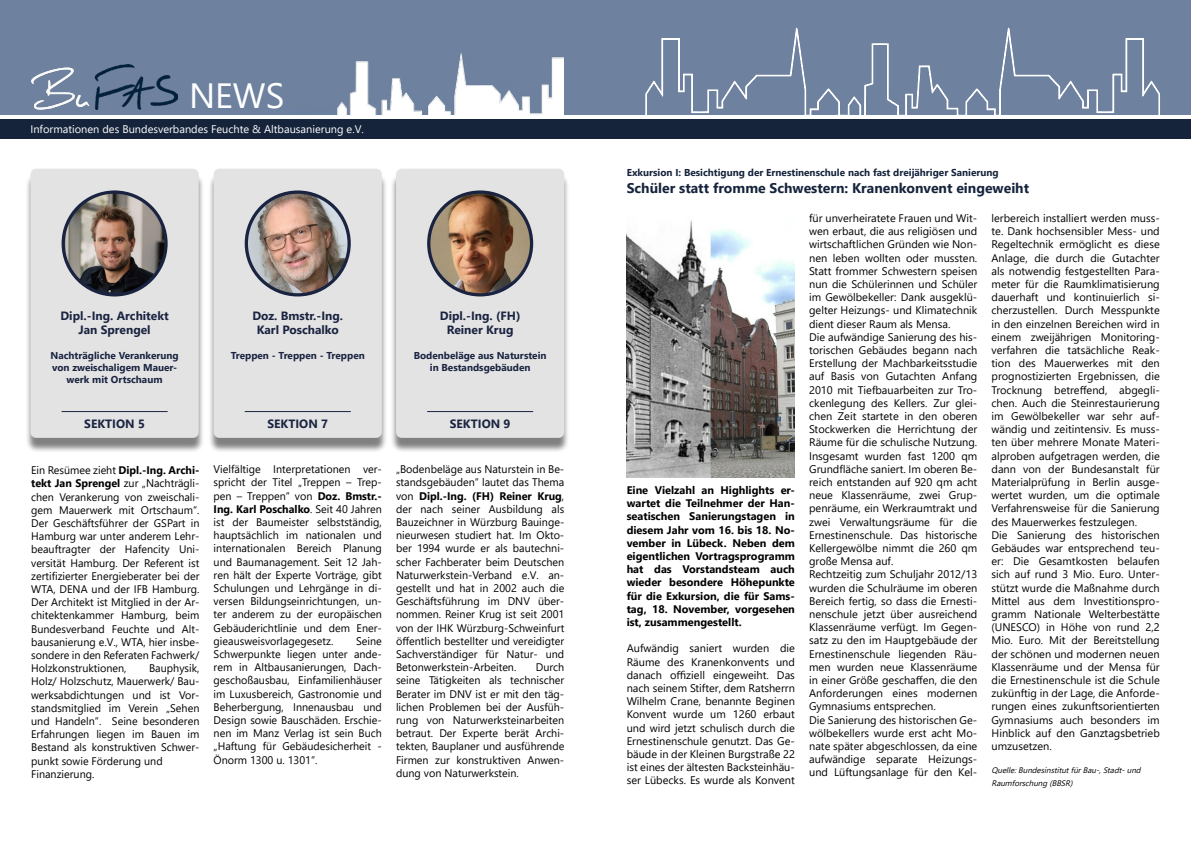
<style>
.page{position:relative;width:1191px;height:842px;background:#fff}
.page>*{position:absolute;margin:0;border:0;box-sizing:border-box;transform-origin:0 0}
.t1{font:35px "Segoe UI";color:#fff}
.t2{font:700 14px "Segoe UI";color:#15233b}
.t3{font:700 12px/14.4px "Segoe UI";color:#1a2441;text-align:center}
.t4{font:11px/13.2px "Segoe UI";color:#000;text-align:justify}
.t5{font:700 11px/13.2px "Segoe UI";color:#000;text-align:justify}
.t6{font:11px "Segoe UI";color:#fff}
.t7{font:700 10px/12px "Segoe UI";color:#1a2441;text-align:center}
.t8{font:700 10px "Segoe UI";color:#15233b}
.t9{font:italic 8px/13.2px "Segoe UI";color:#000}
.s1{font-weight:700}
</style>
<div class="page">
<img style="left:289px;top:53px;width:274px;height:62px">
<div style="left:0;top:0;width:595px;height:53px;background:#6e82a0"></div>
<div style="left:563px;top:36px;width:32px;height:87px;background:#6e82a0"></div>
<div style="left:0;top:23px;width:289px;height:94px;background:#6e82a0"></div>
<svg style="left:0;top:115px;width:592px;height:5px"></svg>
<img style="left:31px;top:64px;width:146px;height:46px">
<div style="left:0;top:120px;width:595px;height:19px;background:#15233b"></div>
<div style="left:595px;top:0;width:596px;height:117px;background:#6e82a0"></div>
<div style="left:590px;top:120px;width:601px;height:19px;background:#15233b"></div>
<svg style="left:614px;top:27px;width:577px;height:93px"></svg>
<div style="left:25px;top:173px;width:179px;height:280px;background:#000;opacity:.5"></div>
<div style="left:30px;top:169px;width:169px;height:269px;background:#e3e3e3;border-radius:6px"></div>
<img style="left:63px;top:192px;width:103px;height:103px;border-radius:51px">
<div style="left:62px;top:190px;width:106px;height:106px;border:3px solid #1a2441;border-radius:50%"></div>
<hr style="left:62px;top:411px;width:106px;height:1px;background:#1a2441">
<div style="left:208px;top:173px;width:179px;height:280px;background:#000;opacity:.5"></div>
<div style="left:214px;top:169px;width:168px;height:269px;background:#e3e3e3;border-radius:6px"></div>
<img style="left:246px;top:194px;width:103px;height:101px">
<div style="left:245px;top:190px;width:106px;height:106px;border:3px solid #1a2441;border-radius:50%"></div>
<hr style="left:245px;top:411px;width:106px;height:1px;background:#1a2441">
<div style="left:390px;top:173px;width:180px;height:280px;background:#000;opacity:.5"></div>
<div style="left:396px;top:169px;width:168px;height:269px;background:#e3e3e3;border-radius:6px"></div>
<img style="left:429px;top:194px;width:102px;height:101px">
<div style="left:427px;top:190px;width:106px;height:106px;border:3px solid #1a2441;border-radius:50%"></div>
<hr style="left:427px;top:411px;width:106px;height:1px;background:#1a2441">
<img style="left:626px;top:220px;width:169px;height:257px">
<h1 class="t1" style="left:189px;top:63px;width:97px">NEWS</h1>
<p class="t6" style="left:30px;top:119px;width:335px">Informationen des Bundesverbandes Feuchte &amp; Altbausanierung e.V.</p>
<p class="t8" style="left:626px;top:163px;width:373px">Exkursion I: Besichtigung der Ernestinenschule nach fast dreijähriger Sanierung</p>
<p class="t2" style="left:626px;top:175px;width:404px">Schüler statt fromme Schwestern: Kranenkonvent eingeweiht</p>
<p class="t3" style="left:60px;top:307px;width:110px">Dipl.-Ing. Architekt<br>Jan Sprengel</p>
<p class="t3" style="left:252px;top:307px;width:92px">Doz. Bmstr.-Ing.<br>Karl Poschalko</p>
<p class="t3" style="left:440px;top:307px;width:82px">Dipl.-Ing. (FH)<br>Reiner Krug</p>
<p class="t7" style="left:50px;top:349px;width:130px">Nachträgliche Verankerung von zweischaligem Mauer&shy;werk mit Ortschaum</p>
<p class="t7" style="left:231px;top:349px;width:136px">Treppen - Treppen - Treppen</p>
<p class="t7" style="left:414px;top:349px;width:134px">Bodenbeläge aus Naturstein in Bestandsgebäuden</p>
<p class="t3" style="left:84px;top:415px;width:62px">SEKTION 5</p>
<p class="t3" style="left:267px;top:415px;width:62px">SEKTION 7</p>
<p class="t3" style="left:450px;top:415px;width:62px">SEKTION 9</p>
<p class="t4" style="left:31px;top:463px;width:170px">Ein Resümee zieht <span class="s1">Dipl.-Ing. Archi&shy;tekt Jan Sprengel</span> zur „Nachträgli&shy;chen Verankerung von zweischali&shy;gem Mauerwerk mit Ortschaum“.<br>Der Geschäftsführer der GSPart in Hamburg war unter anderem Lehr&shy;beauftragter der Hafencity Uni&shy;versität Hamburg. Der Referent ist zertifizierter Energieberater bei der WTA, DENA und der IFB Hamburg.<br>Der Architekt ist Mitglied in der Ar&shy;chitektenkammer Hamburg, beim Bundesverband Feuchte und Alt&shy;bausanierung e.V., WTA, hier insbe&shy;sondere in den Referaten Fachwerk/ Holzkonstruktionen,</p>
<p class="t4" style="left:31px;top:661px;width:170px;text-align:left;text-indent:118px">Bauphysik,<br>Holz/ Holzschutz, Mauerwerk/ Bau&shy;werksabdichtungen und ist Vor&shy;standsmitglied im Verein „Sehen und Handeln“. Seine besonderen<br>Erfahrungen liegen im Bauen im<br>Bestand als konstruktiven Schwer&shy;punkt sowie Förderung und<br>Finanzierung.</p>
<p class="t4" style="left:214px;top:462px;width:170px">Vielfältige Interpretationen ver&shy;spricht der Titel „Treppen – Trep&shy;pen – Treppen“ von <span class="s1">Doz. Bmstr.- Ing. Karl Poschalko</span>. Seit 40 Jahren ist der Baumeister selbstständig, hauptsächlich im nationalen und internationalen Bereich Planung und Baumanagement. Seit 12 Jah&shy;ren hält der Experte Vorträge, gibt Schulungen und Lehrgänge in di&shy;versen Bildungseinrichtungen, un&shy;ter anderem zu der europäischen Gebäuderichtlinie und dem Ener&shy;gieausweisvorlagegesetz.</p>
<p class="t4" style="left:214px;top:633px;width:170px;text-indent:142px">Seine Schwerpunkte liegen unter ande&shy;rem in Altbausanierungen, Dach&shy;geschoßausbau, Einfamilienhäuser im Luxusbereich, Gastronomie und Beherbergung, Innenausbau und Design sowie Bauschäden. Erschie&shy;nen im Manz Verlag ist sein Buch „Haftung für Gebäudesicherheit - Önorm 1300 u. 1301“.</p>
<p class="t4" style="left:396px;top:462px;width:170px;text-align:left">„Bodenbeläge aus Naturstein in Be&shy;standsgebäuden“ lautet das Thema von <span class="s1">Dipl.-Ing. (FH) Reiner Krug</span>, der nach seiner Ausbildung als Bauzeichner in Würzburg Bauinge&shy;nieurwesen studiert hat. Im Okto&shy;ber 1994 wurde er als bautechni&shy;scher Fachberater beim Deutschen Naturwerkstein-Verband e.V. an&shy;gestellt und hat in 2002 auch die Geschäftsführung im DNV über&shy;nommen. Reiner Krug ist seit 2001 von der IHK Würzburg-Schweinfurt öffentlich bestellter und vereidigter Sachverständiger für Natur- und Betonwerkstein-Arbeiten.</p>
<p class="t4" style="left:396px;top:660px;width:170px;text-indent:140px">Durch seine Tätigkeiten als technischer Berater im DNV ist er mit den täg&shy;lichen Problemen bei der Ausfüh&shy;rung von Naturwerksteinarbeiten betraut. Der Experte berät Archi&shy;tekten, Bauplaner und ausführende Firmen zur konstruktiven Anwen&shy;dung von Naturwerkstein.</p>
<p class="t5" style="left:626px;top:483px;width:170px">Eine Vielzahl an Highlights er&shy;wartet die Teilnehmer der Han&shy;seatischen Sanierungstagen in diesem Jahr vom 16. bis 18. No&shy;vember in Lübeck. Neben dem eigentlichen Vortragsprogramm hat das Vorstandsteam auch wieder besondere Höhepunkte für die Exkursion, die für Sams&shy;tag, 18. November, vorgesehen ist, zusammengestellt.</p>
<p class="t4" style="left:626px;top:641px;width:170px">Aufwändig saniert wurden die Räume des Kranenkonvents und danach offiziell eingeweiht. Das nach seinem Stifter, dem Ratsherrn Wilhelm Crane, benannte Beginen Konvent wurde um 1260 erbaut und wird jetzt schulisch durch die Ernestinenschule genutzt. Das Ge&shy;bäude in der Kleinen Burgstraße 22 ist eines der ältesten Backsteinhäu&shy;ser Lübecks. Es wurde als Konvent</p>
<p class="t4" style="left:809px;top:210px;width:170px;text-align:left">für unverheiratete Frauen und Wit&shy;wen erbaut, die aus religiösen und wirtschaftlichen Gründen wie Non&shy;nen leben wollten oder mussten.<br>Statt frommer Schwestern speisen nun die Schülerinnen und Schüler im Gewölbekeller: Dank ausgeklü&shy;gelter Heizungs- und Klimatechnik dient dieser Raum als Mensa.<br>Die aufwändige Sanierung des his&shy;torischen Gebäudes begann nach<br>Erstellung der Machbarkeitsstudie auf Basis von Gutachten Anfang<br>2010 mit Tiefbauarbeiten zur Tro&shy;ckenlegung des Kellers. Zur glei&shy;chen Zeit startete in den oberen<br>Stockwerken die Herrichtung der<br>Räume für die schulische Nutzung.<br>Insgesamt wurden fast 1200 qm<br>Grundfläche saniert. Im oberen Be&shy;reich entstanden auf 920 qm acht neue Klassenräume, zwei Grup&shy;penräume, ein Werkraumtrakt und zwei Verwaltungsräume für die<br>Ernestinenschule. Das historische<br>Kellergewölbe nimmt die 260 qm große Mensa auf.<br>Rechtzeitig zum Schuljahr 2012/13 wurden die Schulräume im oberen<br>Bereich fertig, so dass die Ernesti&shy;nenschule jetzt über ausreichend<br>Klassenräume verfügt. Im Gegen&shy;satz zu den im Hauptgebäude der<br>Ernestinenschule liegenden Räu&shy;men wurden neue Klassenräume in einer Größe geschaffen, die den<br>Anforderungen eines modernen<br>Gymnasiums entsprechen.<br>Die Sanierung des historischen Ge&shy;wölbekellers wurde erst acht Mo&shy;nate später abgeschlossen, da eine aufwändige separate Heizungs&shy;und Lüftungsanlage für den Kel-</p>
<p class="t4" style="left:991px;top:210px;width:170px;text-align:left">lerbereich installiert werden muss&shy;te. Dank hochsensibler Mess- und<br>Regeltechnik ermöglicht es diese<br>Anlage, die durch die Gutachter als notwendig festgestellten Para&shy;meter für die Raumklimatisierung dauerhaft und kontinuierlich si&shy;cherzustellen. Durch Messpunkte in den einzelnen Bereichen wird in einem zweijährigen Monitoring&shy;verfahren die tatsächliche Reak&shy;tion des Mauerwerkes mit den prognostizierten Ergebnissen, die<br>Trocknung betreffend, abgegli&shy;chen. Auch die Steinrestaurierung im Gewölbekeller war sehr auf&shy;wändig und zeitintensiv. Es muss&shy;ten über mehrere Monate Materi&shy;alproben aufgetragen werden, die dann von der Bundesanstalt für<br>Materialprüfung in Berlin ausge&shy;wertet wurden, um die optimale<br>Verfahrensweise für die Sanierung des Mauerwerkes festzulegen.<br>Die Sanierung des historischen<br>Gebäudes war entsprechend teu&shy;er: Die Gesamtkosten belaufen sich auf rund 3 Mio. Euro. Unter&shy;stützt wurde die Maßnahme durch<br>Mittel aus dem Investitionspro&shy;gramm Nationale Welterbestätte (UNESCO) in Höhe von rund 2,2<br>Mio. Euro. Mit der Bereitstellung der schönen und modernen neuen<br>Klassenräume und der Mensa für die Ernestinenschule ist die Schule zukünftig in der Lage, die Anforde&shy;rungen eines zukunftsorientierten<br>Gymnasiums auch besonders im<br>Hinblick auf den Ganztagsbetrieb umzusetzen.</p>
<p class="t9" style="left:991px;top:763px;width:154px">Quelle:BundesinstitutfürBau-,Stadt-und<br>Raumforschung(BBSR)</p>
</div>
